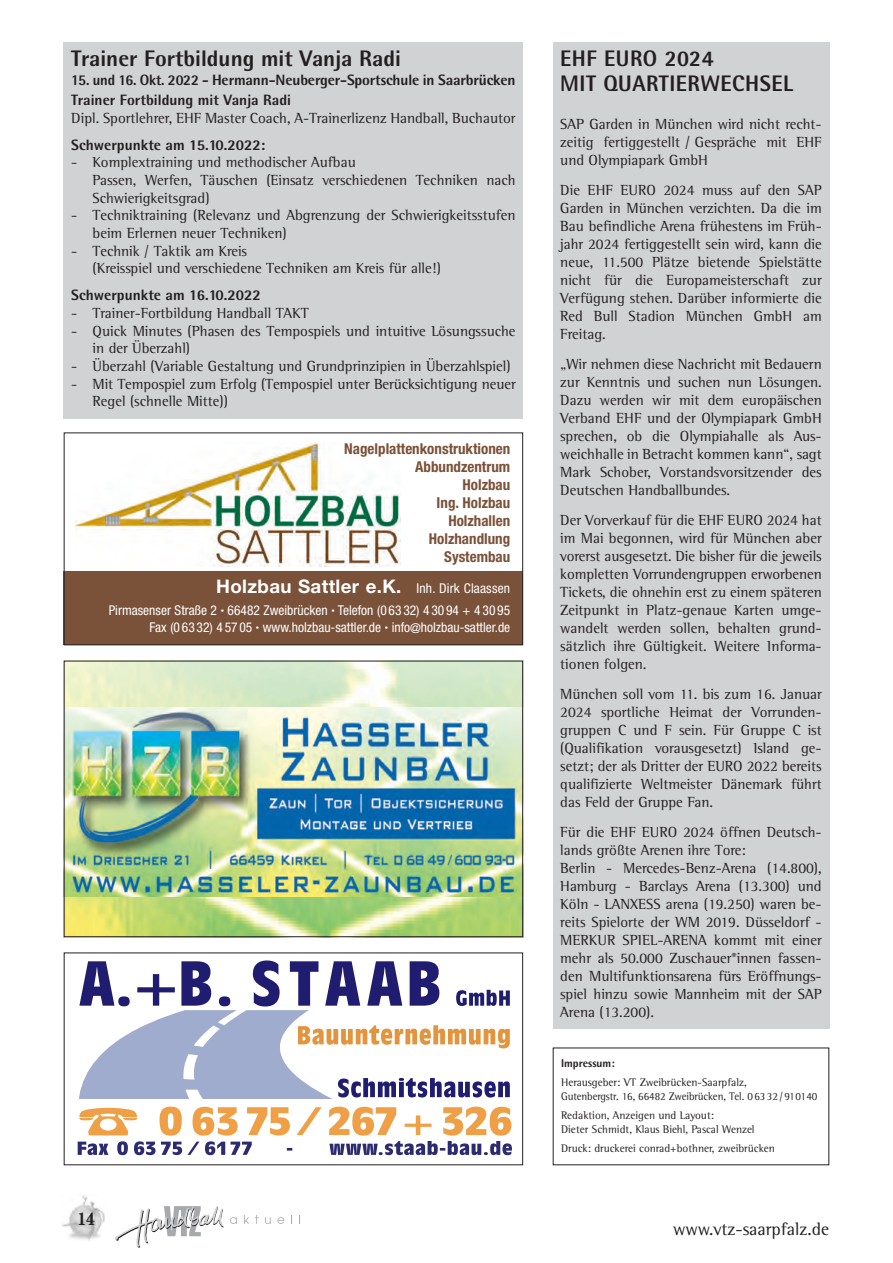
<style>
.page{position:relative;width:893px;height:1263px;background:#fff}
.page>*{position:absolute;margin:0;border:0;box-sizing:border-box;transform-origin:0 0}
.t1{font:800 22.5px "Rotis Semi Sans";color:#231f20}
.t2{font:800 22.5px/25.5px "Rotis Semi Sans";letter-spacing:.02em;color:#231f20;scale:.96 1}
.t3{font:700 18.75px "Helvetica Neue";letter-spacing:.02em;color:#fff}
.t4{font:18px "Rotis Semi Serif";color:#231f20}
.t5{font:700 condensed 18px "Century";color:#231f20}
.t6{font:15px/18px "Rotis Semi Serif";color:#231f20}
.t7{font:800 15px/19.5px "Rotis Semi Sans";letter-spacing:-.01em;color:#231f20;scale:.95 1}
.t8{font:700 condensed 15px/18px "Helvetica Neue";color:#7a5139;text-align:right}
.t9{font:800 15px "Rotis Semi Sans";letter-spacing:-.01em;color:#231f20}
.t10{font:condensed 13.5px/16.5px "Helvetica Neue";color:#fff;text-align:right}
.t11{font:11.25px/13.5px "Rotis Semi Serif";color:#231f20}
.t12{font:800 11.25px "Rotis Semi Sans";color:#231f20}
.s1{font-weight:400;font-stretch:condensed;font-size:13.5px}
</style>
<div class="page">
<img style="left:62px;top:1195px;width:42px;height:46px">
<img style="left:115px;top:1206px;width:109px;height:42px">
<svg style="left:230px;top:1217px;width:7px;height:7px"></svg>
<svg style="left:244px;top:1215px;width:5px;height:9px"></svg>
<svg style="left:255px;top:1215px;width:4px;height:9px"></svg>
<svg style="left:265px;top:1217px;width:6px;height:7px"></svg>
<svg style="left:277px;top:1217px;width:7px;height:7px"></svg>
<img style="left:66px;top:663px;width:455px;height:272px">
<img style="left:66px;top:707px;width:455px;height:189px">
<div style="left:64px;top:661px;width:459px;height:276px;border:1px solid #231f20"></div>
<svg style="left:77px;top:960px;width:435px;height:196px"></svg>
<img style="left:76px;top:443px;width:325px;height:124px">
<div style="left:64px;top:571px;width:459px;height:74px;background:#7a5139"></div>
<div style="left:64px;top:432px;width:459px;height:213px;border:1px solid #231f20"></div>
<div style="left:553px;top:43px;width:276px;height:986px;background:#d1d2d4"></div>
<div style="left:64px;top:43px;width:459px;height:376px;background:#d1d2d4"></div>
<h1 class="t1" style="left:71px;top:50px;width:331px">Trainer Fortbildung mit Vanja Radi</h1>
<p class="t7" style="left:71px;top:72px;width:469px">15. und 16. Okt. 2022 - Hermann-Neuberger-Sportschule in Saarbrücken<br>Trainer Fortbildung mit Vanja Radi</p>
<p class="t6" style="left:71px;top:110px;width:446px">Dipl. Sportlehrer, EHF Master Coach, A-Trainerlizenz Handball, Buchautor</p>
<p class="t9" style="left:71px;top:139px;width:195px">Schwerpunkte am 15.10.2022:</p>
<p class="t6" style="left:93px;top:155px;width:425px;text-indent:-21px">- Komplextraining und methodischer Aufbau<br>Passen, Werfen, Täuschen (Einsatz verschiedenen Techniken nach<br>Schwierigkeitsgrad)</p>
<p class="t6" style="left:93px;top:208px;width:425px;text-indent:-21px">- Techniktraining (Relevanz und Abgrenzung der Schwierigkeitsstufen beim Erlernen neuer Techniken)</p>
<p class="t6" style="left:93px;top:243px;width:350px;text-indent:-21px">- Technik / Taktik am Kreis<br>(Kreisspiel und verschiedene Techniken am Kreis für alle!)</p>
<p class="t9" style="left:71px;top:290px;width:191px">Schwerpunkte am 16.10.2022</p>
<p class="t6" style="left:71px;top:305px;width:239px">- Trainer-Fortbildung Handball TAKT</p>
<p class="t6" style="left:93px;top:323px;width:425px;text-indent:-21px">- Quick Minutes (Phasen des Tempospiels und intuitive Lösungssuche in der Überzahl)</p>
<p class="t6" style="left:71px;top:358px;width:441px">- Überzahl (Variable Gestaltung und Grundprinzipien in Überzahlspiel)</p>
<p class="t6" style="left:93px;top:376px;width:425px;text-indent:-21px">- Mit Tempospiel zum Erfolg (Tempospiel unter Berücksichtigung neuer<br>Regel (schnelle Mitte))</p>
<p class="t8" style="left:344px;top:441px;width:167px">Nagelplattenkonstruktionen<br>Abbundzentrum<br>Holzbau<br>Ing. Holzbau<br>Holzhallen<br>Holzhandlung<br>Systembau</p>
<p class="t3" style="left:216px;top:579px;width:295px">Holzbau Sattler e.K. <span class="s1">Inh. Dirk Claassen</span></p>
<p class="t10" style="left:109px;top:604px;width:403px">Pirmasenser Straße 2 <sup>•</sup> 66482 Zweibrücken <sup>•</sup> Telefon (0 63 32) 4 30 94 + 4 30 95<br>Fax (0 63 32) 4 57 05 <sup>•</sup> www.holzbau-sattler.de <sup>•</sup> info@holzbau-sattler.de</p>
<p class="t5" style="left:77px;top:1212px;width:19px">14</p>
<h1 class="t2" style="left:560px;top:47px;width:244px">EHF EURO 2024<br>MIT QUARTIERWECHSEL</h1>
<p class="t6" style="left:560px;top:116px;width:263px;text-align:justify">SAP Garden in München wird nicht recht&shy;zeitig fertiggestellt / Gespräche mit EHF und Olympiapark GmbH</p>
<p class="t6" style="left:560px;top:182px;width:263px;text-align:justify">Die EHF EURO 2024 muss auf den SAP Garden in München verzichten. Da die im Bau befindliche Arena frühestens im Früh&shy;jahr 2024 fertiggestellt sein wird, kann die neue, 11.500 Plätze bietende Spielstätte nicht für die Europameisterschaft zur Verfügung stehen. Darüber informierte die Red Bull Stadion München GmbH am Freitag.</p>
<p class="t6" style="left:560px;top:356px;width:263px;text-align:justify">„Wir nehmen diese Nachricht mit Bedauern zur Kenntnis und suchen nun Lösungen.<br>Dazu werden wir mit dem europäischen Verband EHF und der Olympiapark GmbH sprechen, ob die Olympiahalle als Aus&shy;weichhalle in Betracht kommen kann“, sagt Mark Schober, Vorstandsvorsitzender des Deutschen Handballbundes.</p>
<p class="t6" style="left:560px;top:512px;width:263px;text-align:justify">Der Vorverkauf für die EHF EURO 2024 hat im Mai begonnen, wird für München aber vorerst ausgesetzt. Die bisher für die jeweils kompletten Vorrundengruppen erworbenen Tickets, die ohnehin erst zu einem späteren Zeitpunkt in Platz-genaue Karten umge&shy;wandelt werden sollen, behalten grund - sätzlich ihre Gültigkeit. Weitere Informa&shy;tionen folgen.</p>
<p class="t6" style="left:560px;top:686px;width:263px;text-align:justify">München soll vom 11. bis zum 16. Januar 2024 sportliche Heimat der Vorrunden&shy;gruppen C und F sein. Für Gruppe C ist (Qualifikation vorausgesetzt) Island ge&shy;setzt; der als Dritter der EURO 2022 bereits qualifizierte Weltmeister Dänemark führt das Feld der Gruppe Fan.</p>
<p class="t6" style="left:560px;top:824px;width:263px">Für die EHF EURO 2024 öffnen Deutsch&shy;lands größte Arenen ihre Tore:<br>Berlin - Mercedes-Benz-Arena (14.800), Hamburg - Barclays Arena (13.300) und Köln - LANXESS arena (19.250) waren be&shy;reits Spielorte der WM 2019. Düsseldorf - MERKUR SPIEL-ARENA kommt mit einer mehr als 50.000 Zuschauer*innen fassen&shy;den Multifunktionsarena fürs Eröffnungs&shy;spiel hinzu sowie Mannheim mit der SAP Arena (13.200).</p>
<p class="t12" style="left:561px;top:1059px;width:55px">Impressum:</p>
<p class="t11" style="left:561px;top:1077px;width:258px">Herausgeber: VT Zweibrücken-Saarpfalz,<br>Gutenbergstr. 16, 66482 Zweibrücken, Tel. 06332/910140</p>
<p class="t11" style="left:561px;top:1110px;width:195px">Redaktion, Anzeigen und Layout:<br>Dieter Schmidt, Klaus Biehl, Pascal Wenzel</p>
<p class="t11" style="left:561px;top:1143px;width:215px">Druck: druckerei conrad+bothner, zweibrücken</p>
<p class="t4" style="left:673px;top:1223px;width:158px">www.vtz-saarpfalz.de</p>
</div>
